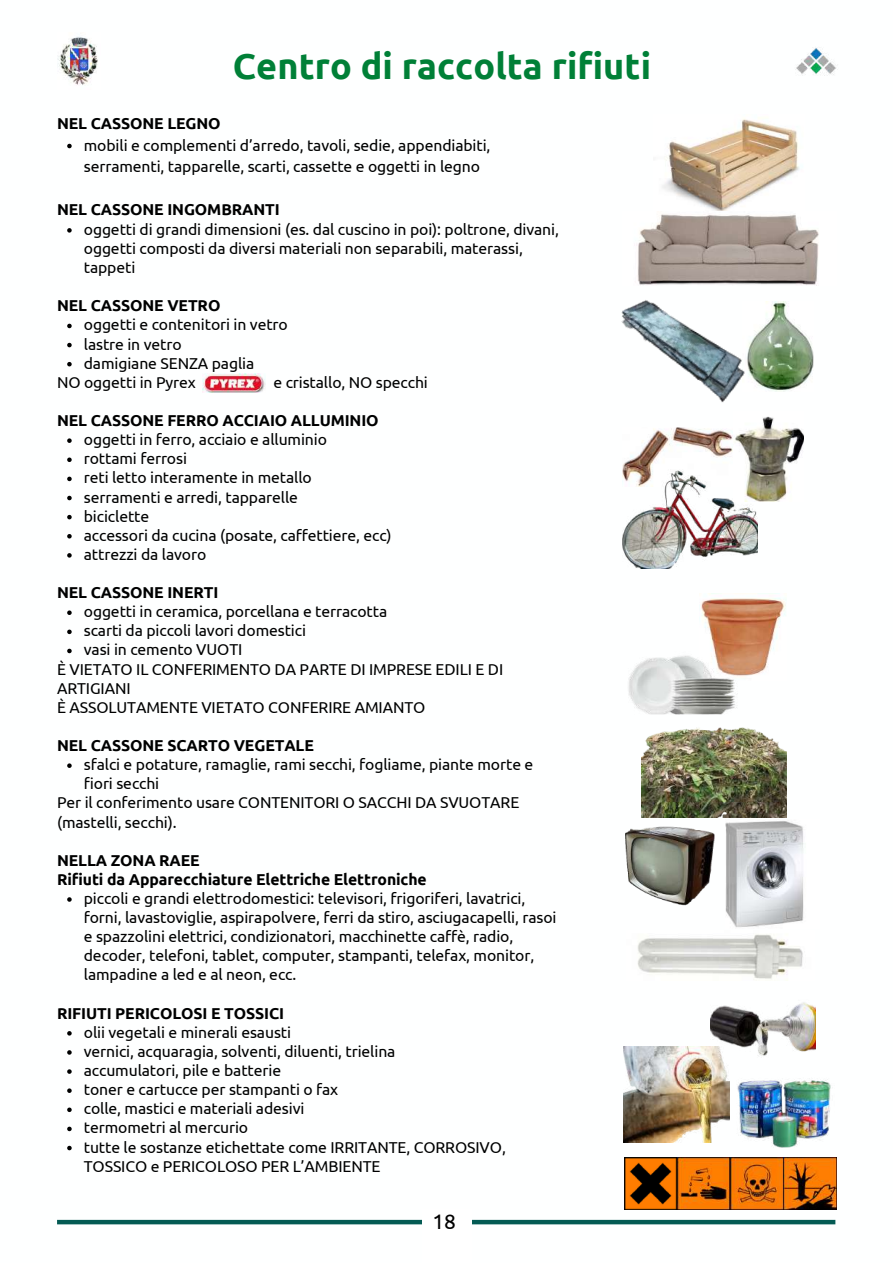
<style>
.page{position:relative;width:893px;height:1264px;background:#fff}
.page>*{position:absolute;margin:0;border:0;box-sizing:border-box;transform-origin:0 0}
.t1{font:700 36px "Ubuntu";letter-spacing:.005em;color:#008037}
.t2{font:21px "Ubuntu";color:#000}
.t3{font:15.75px/19px "Ubuntu";letter-spacing:-.005em;color:#000}
.t4{font:700 15.75px/19px "Ubuntu";letter-spacing:-.005em;color:#000}
</style>
<div class="page">
<div style="left:57px;top:1219px;width:778px;height:5px;background:#045b54"></div>
<div style="left:422px;top:1209px;width:49px;height:53px;background:#fff"></div>
<svg style="left:67px;top:144px;width:5px;height:4px"></svg>
<svg style="left:67px;top:228px;width:5px;height:5px"></svg>
<svg style="left:67px;top:324px;width:5px;height:4px"></svg>
<svg style="left:67px;top:343px;width:5px;height:4px"></svg>
<svg style="left:67px;top:362px;width:5px;height:4px"></svg>
<svg style="left:67px;top:438px;width:5px;height:5px"></svg>
<svg style="left:67px;top:457px;width:5px;height:5px"></svg>
<svg style="left:67px;top:476px;width:5px;height:5px"></svg>
<svg style="left:67px;top:496px;width:5px;height:4px"></svg>
<svg style="left:67px;top:515px;width:5px;height:4px"></svg>
<svg style="left:67px;top:534px;width:5px;height:4px"></svg>
<svg style="left:67px;top:553px;width:5px;height:4px"></svg>
<svg style="left:67px;top:610px;width:5px;height:5px"></svg>
<svg style="left:67px;top:629px;width:5px;height:5px"></svg>
<svg style="left:67px;top:648px;width:5px;height:5px"></svg>
<svg style="left:67px;top:763px;width:5px;height:5px"></svg>
<svg style="left:67px;top:897px;width:5px;height:4px"></svg>
<svg style="left:67px;top:1031px;width:5px;height:4px"></svg>
<svg style="left:67px;top:1050px;width:5px;height:4px"></svg>
<svg style="left:67px;top:1069px;width:5px;height:4px"></svg>
<svg style="left:67px;top:1088px;width:5px;height:4px"></svg>
<svg style="left:67px;top:1107px;width:5px;height:5px"></svg>
<svg style="left:67px;top:1126px;width:5px;height:5px"></svg>
<svg style="left:67px;top:1145px;width:5px;height:5px"></svg>
<img style="left:203px;top:373px;width:63px;height:19px">
<img style="left:57px;top:37px;width:41px;height:48px">
<img style="left:795px;top:47px;width:43px;height:29px">
<img style="left:662px;top:119px;width:138px;height:92px">
<img style="left:636px;top:214px;width:183px;height:71px">
<img style="left:763px;top:301px;width:50px;height:90px">
<img style="left:621px;top:300px;width:142px;height:103px">
<img style="left:622px;top:427px;width:111px;height:42px">
<img style="left:622px;top:469px;width:135px;height:99px">
<img style="left:733px;top:416px;width:70px;height:85px">
<img style="left:699px;top:598px;width:87px;height:79px">
<img style="left:628px;top:645px;width:112px;height:65px">
<img style="left:725px;top:821px;width:79px;height:107px">
<img style="left:637px;top:934px;width:166px;height:45px">
<img style="left:641px;top:709px;width:145px;height:108px">
<img style="left:625px;top:817px;width:95px;height:89px">
<img style="left:624px;top:1157px;width:212px;height:52px">
<img style="left:623px;top:1046px;width:106px;height:96px">
<img style="left:737px;top:1079px;width:94px;height:69px">
<img style="left:710px;top:1002px;width:105px;height:59px">
<h1 class="t1" style="left:233px;top:45px;width:420px">Centro di raccolta rifiuti</h1>
<p class="t4" style="left:57px;top:114px;width:165px">NEL CASSONE LEGNO</p>
<p class="t3" style="left:84px;top:134px;width:408px;line-height:21.3px">mobili e complementi d’arredo, tavoli, sedie, appendiabiti, serramenti, tapparelle, scarti, cassette e oggetti in legno</p>
<p class="t4" style="left:57px;top:199px;width:224px">NEL CASSONE INGOMBRANTI</p>
<p class="t3" style="left:84px;top:219px;width:476px">oggetti di grandi dimensioni (es. dal cuscino in poi): poltrone, divani, oggetti composti da diversi materiali non separabili, materassi, tappeti</p>
<p class="t4" style="left:57px;top:296px;width:165px">NEL CASSONE VETRO</p>
<p class="t3" style="left:84px;top:315px;width:205px">oggetti e contenitori in vetro lastre in vetro<br>damigiane SENZA paglia</p>
<p class="t3" style="left:57px;top:372px;width:140px">NO oggetti in Pyrex</p>
<p class="t3" style="left:273px;top:372px;width:156px">e cristallo, NO specchi</p>
<p class="t4" style="left:57px;top:410px;width:323px">NEL CASSONE FERRO ACCIAIO ALLUMINIO</p>
<p class="t3" style="left:84px;top:430px;width:309px">oggetti in ferro, acciaio e alluminio<br>rottami ferrosi<br>reti letto interamente in metallo serramenti e arredi, tapparelle<br>biciclette<br>accessori da cucina (posate, caffettiere, ecc) attrezzi da lavoro</p>
<p class="t4" style="left:57px;top:582px;width:163px">NEL CASSONE INERTI</p>
<p class="t3" style="left:84px;top:602px;width:305px">oggetti in ceramica, porcellana e terracotta scarti da piccoli lavori domestici<br>vasi in cemento VUOTI</p>
<p class="t3" style="left:57px;top:659px;width:447px">È VIETATO IL CONFERIMENTO DA PARTE DI IMPRESE EDILI E DI<br>ARTIGIANI<br>È ASSOLUTAMENTE VIETATO CONFERIRE AMIANTO</p>
<p class="t4" style="left:57px;top:735px;width:258px">NEL CASSONE SCARTO VEGETALE</p>
<p class="t3" style="left:84px;top:754px;width:451px">sfalci e potature, ramaglie, rami secchi, fogliame, piante morte e fiori secchi</p>
<p class="t3" style="left:57px;top:793px;width:464px">Per il conferimento usare CONTENITORI O SACCHI DA SVUOTARE (mastelli, secchi).</p>
<p class="t4" style="left:57px;top:850px;width:371px">NELLA ZONA RAEE<br>Rifiuti da Apparecchiature Elettriche Elettroniche</p>
<p class="t3" style="left:84px;top:888px;width:474px">piccoli e grandi elettrodomestici: televisori, frigoriferi, lavatrici, forni, lavastoviglie, aspirapolvere, ferri da stiro, asciugacapelli, rasoi e spazzolini elettrici, condizionatori, macchinette caffè, radio, decoder, telefoni, tablet, computer, stampanti, telefax, monitor, lampadine a led e al neon, ecc.</p>
<p class="t4" style="left:57px;top:1003px;width:228px">RIFIUTI PERICOLOSI E TOSSICI</p>
<p class="t3" style="left:84px;top:1022px;width:423px">olii vegetali e minerali esausti<br>vernici, acquaragia, solventi, diluenti, trielina<br>accumulatori, pile e batterie<br>toner e cartucce per stampanti o fax<br>colle, mastici e materiali adesivi<br>termometri al mercurio<br>tutte le sostanze etichettate come IRRITANTE, CORROSIVO, TOSSICO e PERICOLOSO PER L’AMBIENTE</p>
<h2 class="t2" style="left:432px;top:1209px;width:25px">18</h2>
</div>
